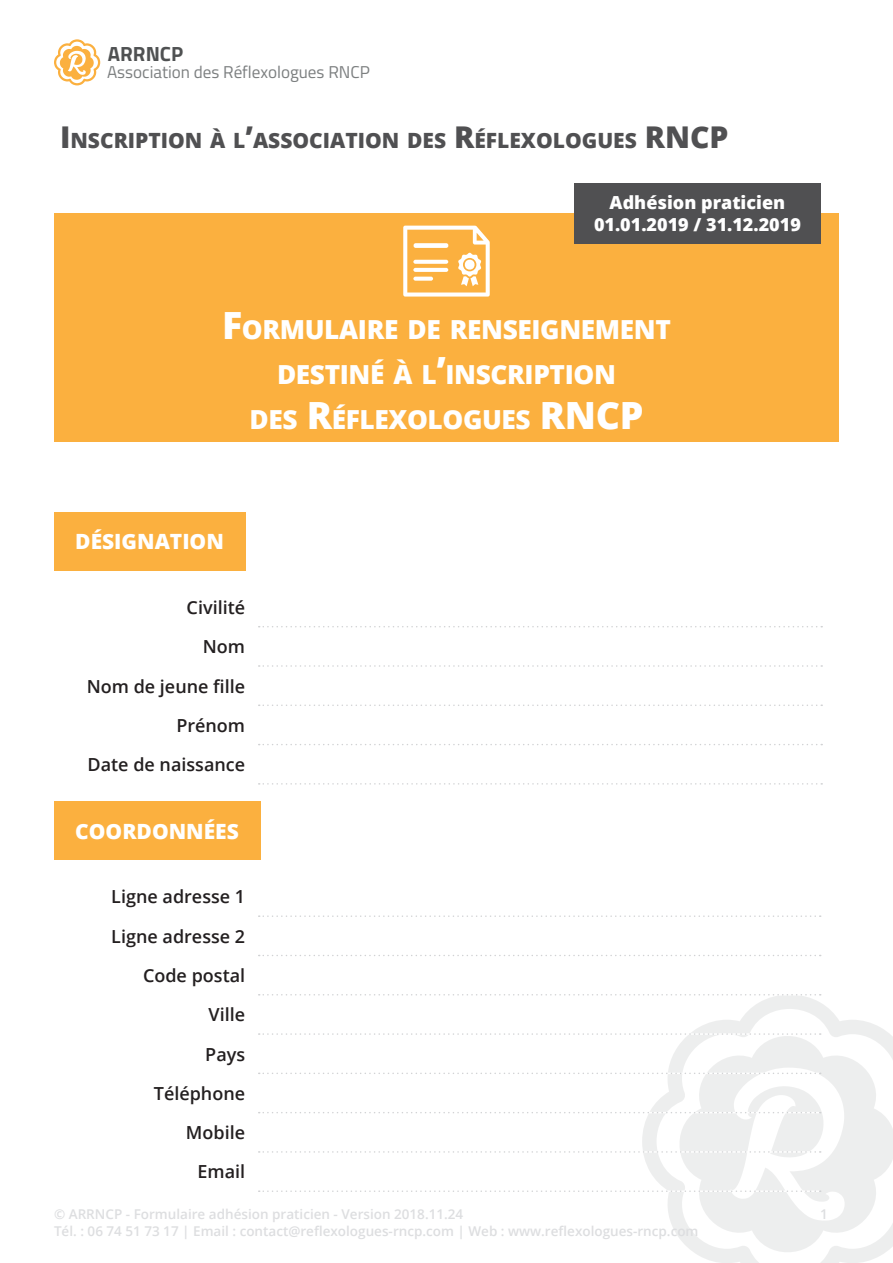
<style>
.page{position:relative;width:893px;height:1263px;background:#fff}
.page>*{position:absolute;margin:0;border:0;box-sizing:border-box;transform-origin:0 0}
.t1{font:800 26.25px "Open Sans";letter-spacing:-.015em;color:#fff}
.t2{font:800 21px "Open Sans";color:#505052}
.t3{font:800 21px "Open Sans";color:#fff}
.t4{font:700 20.55px "Titillium";color:#4f5152}
.t5{font:600 18px "Open Sans";color:#231f20}
.t6{font:800 18px "Open Sans";color:#fff}
.t7{font:17.1px "Titillium";color:#7c7f80}
.t8{font:600 13.5px "Open Sans";color:#dddee0}
.s1{font-size:30px}
.s2{font-size:37.5px}
</style>
<div class="page">
<svg style="left:642px;top:994px;width:240px;height:269px"></svg>
<svg style="left:672px;top:1029px;width:221px;height:230px;fill:#edeeee"></svg>
<svg style="left:54px;top:39px;width:46px;height:46px"></svg>
<div style="left:54px;top:512px;width:191px;height:58px;background:#fbb03f"></div>
<svg style="left:259px;top:626px;width:563px;height:1px"></svg>
<svg style="left:259px;top:665px;width:563px;height:2px"></svg>
<svg style="left:259px;top:704px;width:563px;height:2px"></svg>
<svg style="left:259px;top:744px;width:563px;height:1px"></svg>
<svg style="left:259px;top:783px;width:563px;height:2px"></svg>
<div style="left:54px;top:801px;width:206px;height:59px;background:#fbb03f"></div>
<svg style="left:259px;top:915px;width:562px;height:2px"></svg>
<svg style="left:259px;top:955px;width:562px;height:1px"></svg>
<svg style="left:259px;top:994px;width:562px;height:1px"></svg>
<svg style="left:259px;top:1033px;width:562px;height:2px"></svg>
<svg style="left:259px;top:1072px;width:562px;height:2px"></svg>
<svg style="left:259px;top:1112px;width:562px;height:1px"></svg>
<svg style="left:259px;top:1151px;width:562px;height:2px"></svg>
<svg style="left:259px;top:1190px;width:562px;height:2px"></svg>
<div style="left:54px;top:213px;width:785px;height:228px;background:#fbb03f"></div>
<div style="left:574px;top:183px;width:247px;height:61px;background:#505052"></div>
<svg style="left:403px;top:226px;width:87px;height:71px"></svg>
<h3 class="t4" style="left:108px;top:38px;width:77px">ARRNCP</h3>
<p class="t7" style="left:107px;top:60px;width:264px">Association des Réflexologues RNCP</p>
<p class="t2" style="left:60px;top:124px;width:606px"><span class="s1">I</span>NSCRIPTION À L<span class="s1">’</span>ASSOCIATION DES <span class="s1">R</span>ÉFLEXOLOGUES <span class="s1">RNCP</span></p>
<p class="t6" style="left:610px;top:189px;width:177px">Adhésion praticien</p>
<p class="t6" style="left:594px;top:211px;width:208px">01.01.2019 / 31.12.2019</p>
<p class="t1" style="left:222px;top:309px;width:450px"><span class="s2">F</span>ORMULAIRE DE RENSEIGNEMENT</p>
<p class="t1" style="left:277px;top:354px;width:340px">DESTINÉ À L<span class="s2">’</span>INSCRIPTION</p>
<p class="t1" style="left:250px;top:399px;width:316px">DES <span class="s2">R</span>ÉFLEXOLOGUES <span class="s2">RNCP</span></p>
<p class="t3" style="left:75px;top:525px;width:150px">DÉSIGNATION</p>
<p class="t5" style="left:187px;top:595px;width:60px">Civilité</p>
<p class="t5" style="left:203px;top:634px;width:44px">Nom</p>
<p class="t5" style="left:87px;top:674px;width:160px">Nom de jeune fille</p>
<p class="t5" style="left:176px;top:713px;width:70px">Prénom</p>
<p class="t5" style="left:88px;top:752px;width:159px">Date de naissance</p>
<p class="t3" style="left:75px;top:815px;width:165px">COORDONNÉES</p>
<p class="t5" style="left:111px;top:884px;width:135px">Ligne adresse 1</p>
<p class="t5" style="left:111px;top:924px;width:135px">Ligne adresse 2</p>
<p class="t5" style="left:143px;top:963px;width:104px">Code postal</p>
<p class="t5" style="left:209px;top:1002px;width:38px">Ville</p>
<p class="t5" style="left:205px;top:1042px;width:41px">Pays</p>
<p class="t5" style="left:154px;top:1081px;width:93px">Téléphone</p>
<p class="t5" style="left:186px;top:1120px;width:61px">Mobile</p>
<p class="t5" style="left:197px;top:1159px;width:49px">Email</p>
<p class="t8" style="left:54px;top:1205px;width:411px">© ARRNCP - Formulaire adhésion praticien - Version 2018.11.24</p>
<p class="t8" style="left:820px;top:1205px;width:9px">1</p>
<p class="t8" style="left:54px;top:1221px;width:646px">Tél. : 06 74 51 73 17 | Email : contact@reflexologues-rncp.com | Web : www.reflexologues-rncp.com</p>
</div>
